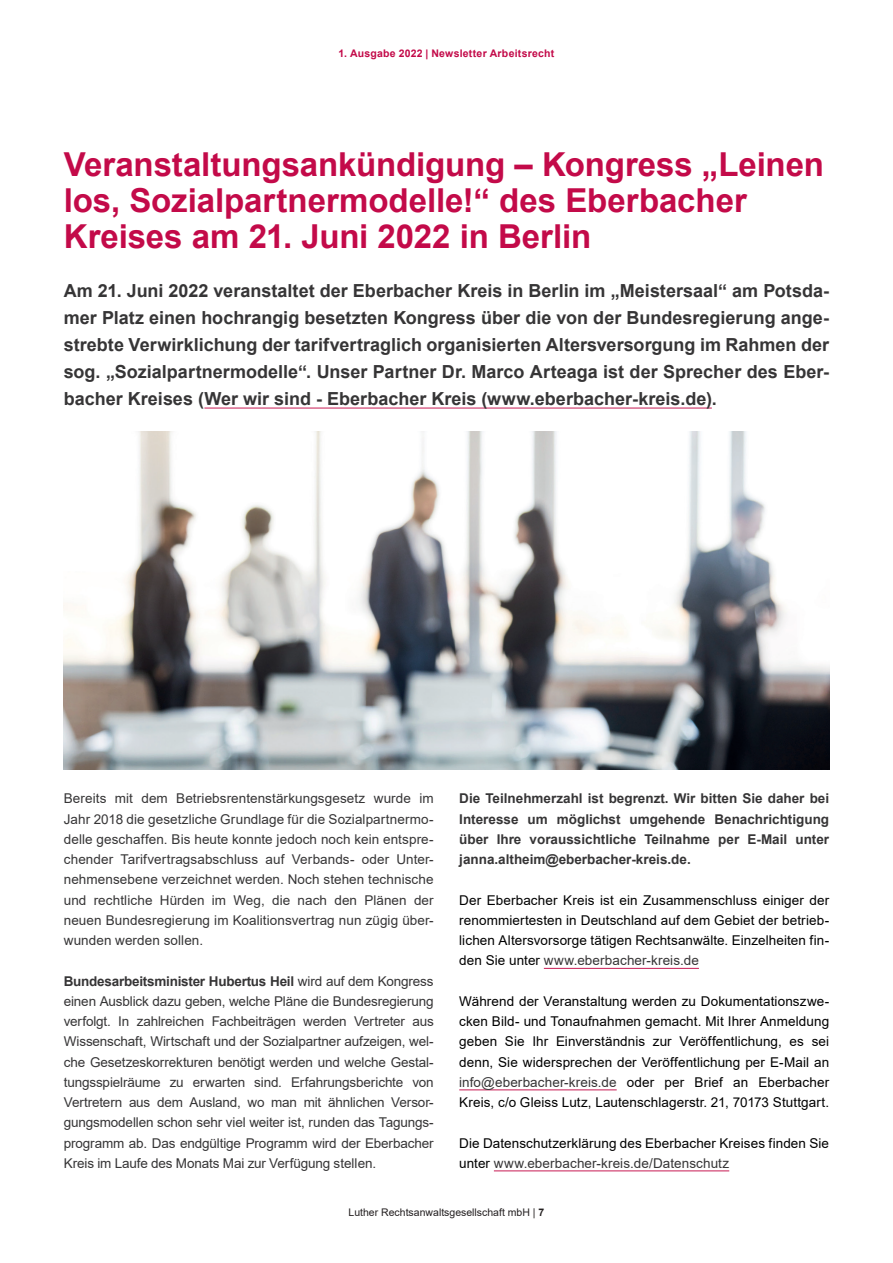
<style>
.page{position:relative;width:893px;height:1263px;background:#fff}
.page>*{position:absolute;margin:0;border:0;box-sizing:border-box;transform-origin:0 0}
.t1{font:700 33px/36px "Arial";letter-spacing:-.005em;color:#c30a49}
.t2{font:700 18px/27px "Arial";color:#363536;text-align:justify}
.t3{font:13.5px/20.2px "Arial";letter-spacing:.005em;color:#363536;text-align:justify}
.t4{font:13.5px/20.2px "Arial";letter-spacing:.005em;color:#000001;text-align:justify}
.t5{font:700 13.5px/20.2px "Arial";color:#363536;text-align:justify}
.t6{font:700 10.5px "Arial";letter-spacing:.025em;color:#c30a49}
.t7{font:10.5px "Arial";color:#231f20}
.s1{font-weight:700}
.s2{color:#363536}
</style>
<div class="page">
<img style="left:64px;top:432px;width:765px;height:337px">
<hr style="left:204px;top:408px;width:508px;height:1px;background:#c71b54">
<hr style="left:544px;top:968px;width:155px;height:1px;background:#c71b54">
<hr style="left:459px;top:1089px;width:158px;height:1px;background:#c71b54">
<hr style="left:494px;top:1170px;width:235px;height:1px;background:#c71b54">
<p class="t6" style="left:339px;top:46px;width:217px">1. Ausgabe 2022 | Newsletter Arbeitsrecht</p>
<h1 class="t1" style="left:64px;top:146px;width:762px">Veranstaltungsankündigung – Kongress „Leinen los, Sozialpartnermodelle!“ des Eberbacher<br>Kreises am 21. Juni 2022 in Berlin</h1>
<p class="t2" style="left:64px;top:277px;width:767px">Am 21. Juni 2022 veranstaltet der Eberbacher Kreis in Berlin im „Meistersaal“ am Potsda&shy;mer Platz einen hochrangig besetzten Kongress über die von der Bundesregierung ange&shy;strebte Verwirklichung der tarifvertraglich organisierten Altersversorgung im Rahmen der sog. „Sozialpartnermodelle“. Unser Partner Dr. Marco Arteaga ist der Sprecher des Eber&shy;bacher Kreises (Wer wir sind - Eberbacher Kreis (www.eberbacher-kreis.de).</p>
<p class="t3" style="left:64px;top:788px;width:371px">Bereits mit dem Betriebsrentenstärkungsgesetz wurde im Jahr 2018 die gesetzliche Grundlage für die Sozialpartnermo&shy;delle geschaffen. Bis heute konnte jedoch noch kein entspre&shy;chender Tarifvertragsabschluss auf Verbands- oder Unter&shy;nehmensebene verzeichnet werden. Noch stehen technische und rechtliche Hürden im Weg, die nach den Plänen der neuen Bundesregierung im Koalitionsvertrag nun zügig über&shy;wunden werden sollen.</p>
<p class="t3" style="left:64px;top:971px;width:371px"><span class="s1">Bundesarbeitsminister Hubertus Heil</span> wird auf dem Kongress einen Ausblick dazu geben, welche Pläne die Bundesregierung verfolgt. In zahlreichen Fachbeiträgen werden Vertreter aus Wissenschaft, Wirtschaft und der Sozialpartner aufzeigen, wel&shy;che Gesetzeskorrekturen benötigt werden und welche Gestal&shy;tungsspielräume zu erwarten sind. Erfahrungsberichte von Vertretern aus dem Ausland, wo man mit ähnlichen Versor&shy;gungsmodellen schon sehr viel weiter ist, runden das Tagungs&shy;programm ab. Das endgültige Programm wird der Eberbacher Kreis im Laufe des Monats Mai zur Verfügung stellen.</p>
<p class="t5" style="left:459px;top:789px;width:371px">Die Teilnehmerzahl ist begrenzt. Wir bitten Sie daher bei Interesse um möglichst umgehende Benachrichtigung über Ihre voraussichtliche Teilnahme per E-Mail unter janna.altheim@eberbacher-kreis.de.</p>
<p class="t4" style="left:459px;top:890px;width:371px">Der Eberbacher Kreis ist ein Zusammenschluss einiger der renommiertesten in Deutschland auf dem Gebiet der betrieb&shy;lichen Altersvorsorge tätigen Rechtsanwälte. Einzelheiten fin&shy;den Sie unter <span class="s2">www.eberbacher-kreis.de</span></p>
<p class="t4" style="left:459px;top:991px;width:371px">Während der Veranstaltung werden zu Dokumentationszwe&shy;cken Bild- und Tonaufnahmen gemacht. Mit Ihrer Anmeldung geben Sie Ihr Einverständnis zur Veröffentlichung, es sei denn, Sie widersprechen der Veröffentlichung per E-Mail an <span class="s2">info@eberbacher-kreis.de</span> oder per Brief an Eberbacher Kreis, c/o Gleiss Lutz, Lautenschlagerstr. 21, 70173 Stuttgart.</p>
<p class="t4" style="left:459px;top:1133px;width:371px">Die Datenschutzerklärung des Eberbacher Kreises finden Sie unter <span class="s2">www.eberbacher-kreis.de/Datenschutz</span></p>
<p class="t7" style="left:349px;top:1205px;width:197px">Luther Rechtsanwaltsgesellschaft mbH | <span class="s1">7</span></p>
</div>
